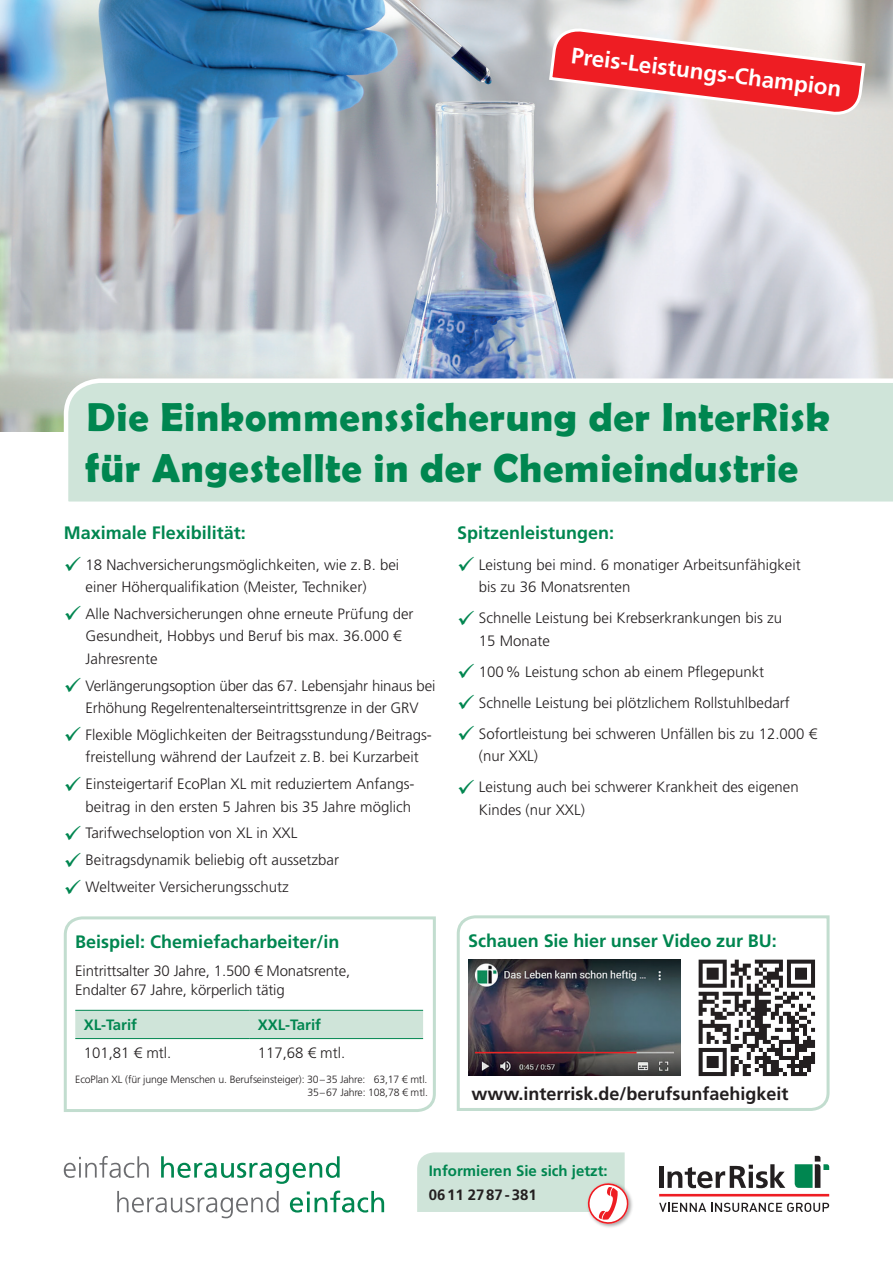
<style>
.page{position:relative;width:893px;height:1263px;background:#fff}
.page>*{position:absolute;margin:0;border:0;box-sizing:border-box;transform-origin:0 0}
.t1{font:700 40.5px/51px "Berlin Sans FB Demi";letter-spacing:.02em;color:#008650}
.t2{font:700 22.5px "Frutiger LT Std";color:#fff}
.t3{font:700 18px "Frutiger LT Std";color:#008650}
.t4{font:700 18px "Frutiger LT Std";color:#231f20}
.t5{font:300 15px/22.5px "Frutiger LT Std";color:#231f20}
.t6{font:700 15px "Frutiger LT Std";color:#008650}
.t7{font:700 15px "Frutiger LT Std";color:#231f20}
.t8{font:300 10.5px/13.5px "Frutiger LT Std";letter-spacing:-.01em;color:#231f20;text-align:right}
.s1{color:#008650}
</style>
<div class="page">
<hr style="left:659px;top:1194px;width:170px;height:2px;background:#ee1d23">
<svg style="left:659px;top:1203px;width:170px;height:9px"></svg>
<hr style="left:659px;top:1166px;width:4px;height:22px;background:#231f20">
<svg style="left:667px;top:1164px;width:118px;height:24px"></svg>
<svg style="left:795px;top:1156px;width:34px;height:32px"></svg>
<img style="left:0;top:0;width:893px;height:432px">
<svg style="left:62px;top:376px;width:831px;height:126px;background:#d0e4da"></svg>
<svg style="left:63px;top:916px;width:373px;height:196px"></svg>
<div style="left:586px;top:1181px;width:48px;height:48px;background:#231f20;opacity:.4"></div>
<svg style="left:417px;top:1152px;width:214px;height:74px"></svg>
<svg style="left:64px;top:1156px;width:85px;height:22px"></svg>
<svg style="left:161px;top:1156px;width:179px;height:28px"></svg>
<svg style="left:117px;top:1191px;width:162px;height:27px"></svg>
<svg style="left:290px;top:1190px;width:94px;height:22px"></svg>
<svg style="left:547px;top:27px;width:320px;height:90px;background:#e97f81"></svg>
<svg style="left:456px;top:915px;width:374px;height:196px"></svg>
<div style="left:695px;top:955px;width:124px;height:125px;background:#fff"></div>
<svg style="left:699px;top:960px;width:116px;height:116px"></svg>
<img style="left:469px;top:959px;width:212px;height:117px">
<h2 class="t2" style="left:573px;top:42px;width:274px;rotate:7deg">Preis-Leistungs-Champion</h2>
<h1 class="t1" style="left:85px;top:391px;width:746px">Die Einkommenssicherung der InterRisk für Angestellte in der Chemieindustrie</h1>
<p class="t3" style="left:64px;top:522px;width:184px">Maximale Flexibilität:</p>
<p class="t5" style="left:86px;top:553px;width:315px;text-indent:-22px"><span class="s1">✓</span> 18 Nachversicherungsmöglichkeiten, wie z.B. bei einer Höherqualifikation (Meister, Techniker)</p>
<p class="t5" style="left:86px;top:603px;width:329px;text-indent:-22px"><span class="s1">✓</span> Alle Nachversicherungen ohne erneute Prüfung der<br>Gesundheit, Hobbys und Beruf bis max. 36.000 €<br>Jahresrente</p>
<p class="t5" style="left:64px;top:674px;width:373px;text-align:center"><span class="s1">✓</span> Verlängerungsoption über das 67. Lebensjahr hinaus bei<br>Erhöhung Regelrentenalterseintrittsgrenze in der GRV</p>
<p class="t5" style="left:64px;top:724px;width:370px;text-align:center"><span class="s1">✓</span> Flexible Möglichkeiten der Beitragsstundung/Beitrags&shy;freistellung während der Laufzeit z.B. bei Kurzarbeit</p>
<p class="t5" style="left:64px;top:773px;width:352px;text-align:right"><span class="s1">✓</span> Einsteigertarif EcoPlan XL mit reduziertem Anfangs&shy;beitrag in den ersten 5 Jahren bis 35 Jahre möglich</p>
<p class="t5" style="left:64px;top:822px;width:235px"><span class="s1">✓</span> Tarifwechseloption von XL in XXL</p>
<p class="t5" style="left:64px;top:849px;width:277px"><span class="s1">✓</span> Beitragsdynamik beliebig oft aussetzbar</p>
<p class="t5" style="left:64px;top:876px;width:226px"><span class="s1">✓</span> Weltweiter Versicherungsschutz</p>
<p class="t3" style="left:457px;top:522px;width:159px">Spitzenleistungen:</p>
<p class="t5" style="left:479px;top:553px;width:323px;text-indent:-22px"><span class="s1">✓</span> Leistung bei mind. 6 monatiger Arbeitsunfähigkeit bis zu 36 Monatsrenten</p>
<p class="t5" style="left:479px;top:607px;width:305px;text-indent:-22px"><span class="s1">✓</span> Schnelle Leistung bei Krebserkrankungen bis zu<br>15 Monate</p>
<p class="t5" style="left:457px;top:660px;width:309px"><span class="s1">✓</span> 100% Leistung schon ab einem Pflegepunkt</p>
<p class="t5" style="left:457px;top:691px;width:334px"><span class="s1">✓</span> Schnelle Leistung bei plötzlichem Rollstuhlbedarf</p>
<p class="t5" style="left:479px;top:722px;width:340px;text-indent:-22px"><span class="s1">✓</span> Sofortleistung bei schweren Unfällen bis zu 12.000 € (nur XXL)</p>
<p class="t5" style="left:479px;top:776px;width:321px;text-indent:-22px"><span class="s1">✓</span> Leistung auch bei schwerer Krankheit des eigenen<br>Kindes (nur XXL)</p>
<p class="t3" style="left:75px;top:931px;width:266px">Beispiel: Chemiefacharbeiter/in</p>
<p class="t5" style="left:75px;top:961px;width:276px;line-height:19.5px">Eintrittsalter 30 Jahre, 1.500 € Monatsrente,<br>Endalter 67 Jahre, körperlich tätig</p>
<p class="t6" style="left:84px;top:1016px;width:55px">XL-Tarif</p>
<p class="t6" style="left:258px;top:1016px;width:65px">XXL-Tarif</p>
<p class="t5" style="left:84px;top:1042px;width:89px">101,81 € mtl.</p>
<p class="t5" style="left:258px;top:1042px;width:89px">117,68 € mtl.</p>
<p class="t8" style="left:75px;top:1072px;width:354px">EcoPlan XL (für junge Menschen u. Berufseinsteiger): 30–35 Jahre: 63,17 € mtl.<br>35–67 Jahre: 108,78 € mtl.</p>
<p class="t3" style="left:468px;top:930px;width:310px">Schauen Sie hier unser Video zur BU:</p>
<p class="t4" style="left:471px;top:1083px;width:319px">www.interrisk.de/berufsunfaehigkeit</p>
<p class="t6" style="left:429px;top:1162px;width:180px">Informieren Sie sich jetzt:</p>
<p class="t7" style="left:429px;top:1186px;width:109px">0611 2787-381</p>
</div>
